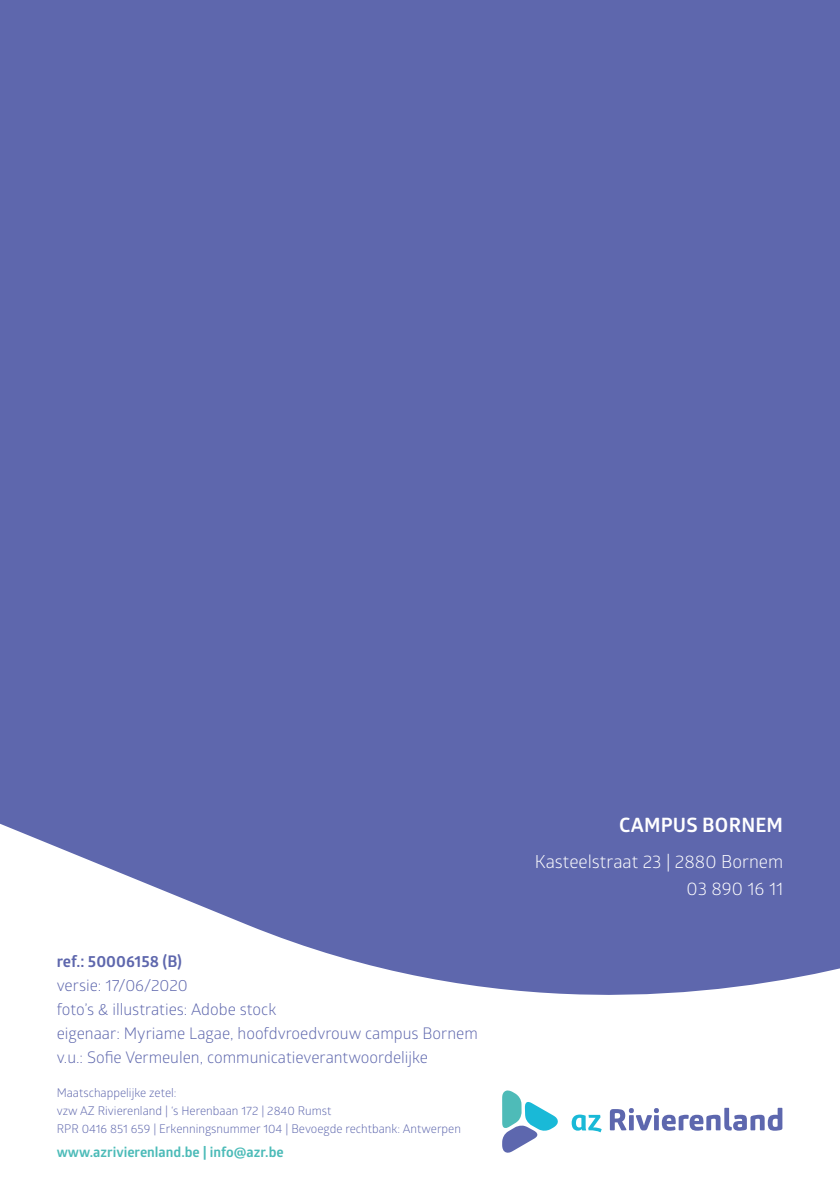
<style>
.page{position:relative;width:840px;height:1191px;background:#fff}
.page>*{position:absolute;margin:0;border:0;box-sizing:border-box;transform-origin:0 0}
.t1{font:700 19.8px "Glober";letter-spacing:.01em;color:#fff}
.t2{font:18px/27px "Glober";color:#fff;text-align:right}
.t3{font:16px/24px "Glober";color:#5e67ad}
.t4{font:700 16px "Glober";color:#5e67ad}
.t5{font:700 14px "Glober";color:#4cbbb8}
.t6{font:12px/18px "Glober";color:#5e67ad}
</style>
<div class="page">
<div style="left:0;top:0;width:839px;height:1191px;background:#5e67ad"></div>
<svg style="left:0;top:823px;width:839px;height:368px;fill:#fff"></svg>
<svg style="left:502px;top:1090px;width:55px;height:62px"></svg>
<svg style="left:571px;top:1114px;width:30px;height:18px"></svg>
<svg style="left:609px;top:1107px;width:173px;height:23px"></svg>
<p class="t4" style="left:57px;top:950px;width:127px">ref.: 50006158 (B)</p>
<p class="t3" style="left:57px;top:972px;width:422px">versie: 17/06/2020<br>foto’s &amp; illustraties: Adobe stock<br>eigenaar: Myriame Lagae, hoofdvroedvrouw campus Bornem v.u.: Sofie Vermeulen, communicatieverantwoordelijke</p>
<p class="t6" style="left:57px;top:1083px;width:405px">Maatschappelijke zetel:<br>vzw AZ Rivierenland | ‘s Herenbaan 172 | 2840 Rumst<br>RPR 0416 851 659 | Erkenningsnummer 104 | Bevoegde rechtbank: Antwerpen</p>
<p class="t5" style="left:57px;top:1142px;width:228px">www.azrivierenland.be | info@azr.be</p>
<p class="t1" style="left:619px;top:810px;width:165px">CAMPUS BORNEM</p>
<p class="t2" style="left:534px;top:847px;width:250px">Kasteelstraat 23 | 2880 Bornem<br>03 890 16 11</p>
</div>
